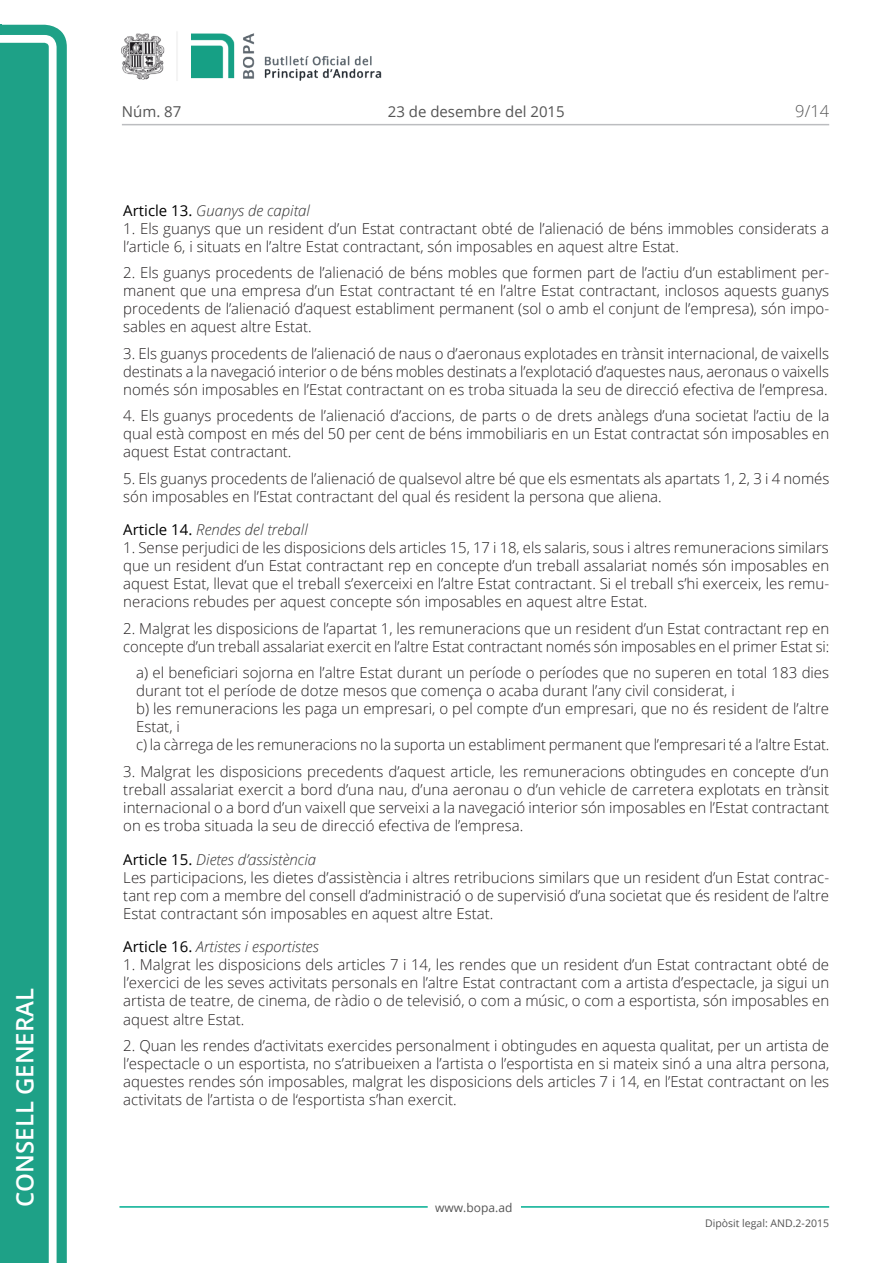
<style>
.page{position:relative;width:893px;height:1263px;background:#fff}
.page>*{position:absolute;margin:0;border:0;box-sizing:border-box;transform-origin:0 0}
.t1{font:600 24px "Open Sans";color:#fff}
.t2{font:300 16.5px "Open Sans";color:#545454}
.Body_text{font:300 15px/18px "Open Sans";color:#231f20;text-align:justify}
.Body_text_NOS{font:300 15px/18px "Open Sans";color:#231f20}
.Titol_7{font:italic 300 15px "Open Sans";color:#303030}
.Body_text_i{font:300 15px "Open Sans";letter-spacing:-.005em;color:#231f20}
.t3{font:15px "Open Sans";color:#545454}
.t4{font:12px "Open Sans";color:#545454}
.t5{font:10.5px "Open Sans";color:#545454}
.s1{font-weight:400;font-style:normal;color:#000}
</style>
<div class="page">
<svg style="left:0;top:25px;width:67px;height:1238px;fill:#1ea187"></svg>
<div style="left:0;top:43px;width:49px;height:1220px;background:#1ea187"></div>
<img style="left:122px;top:32px;width:260px;height:49px">
<hr style="left:119px;top:1206px;width:309px;height:2px;background:#00ae91">
<hr style="left:521px;top:1206px;width:308px;height:2px;background:#00ae91">
<hr style="left:122px;top:124px;width:707px;height:1px;background:#bcbdc0">
<h1 class="t1" style="left:8px;top:1207px;width:220px;rotate:-90deg">Consell General</h1>
<p class="t3" style="left:122px;top:102px;width:61px">Núm. 87</p>
<p class="t3" style="left:388px;top:102px;width:178px">23 de desembre del 2015</p>
<p class="t2" style="left:795px;top:100px;width:35px">9/14</p>
<p class="Titol_7" style="left:123px;top:200px;width:188px"><span class="s1">Article 13.</span> Guanys de capital</p>
<p class="Body_text" style="left:123px;top:219px;width:707px">1. Els guanys que un resident d’un Estat contractant obté de l’alienació de béns immobles considerats a l’article 6, i situats en l’altre Estat contractant, són imposables en aquest altre Estat.</p>
<p class="Body_text" style="left:123px;top:263px;width:707px">2. Els guanys procedents de l’alienació de béns mobles que formen part de l’actiu d’un establiment per&shy;manent que una empresa d’un Estat contractant té en l’altre Estat contractant, inclosos aquests guanys procedents de l’alienació d’aquest establiment permanent (sol o amb el conjunt de l’empresa), són impo&shy;sables en aquest altre Estat.</p>
<p class="Body_text" style="left:123px;top:344px;width:707px">3. Els guanys procedents de l’alienació de naus o d’aeronaus explotades en trànsit internacional, de vaixells destinats a la navegació interior o de béns mobles destinats a l’explotació d’aquestes naus, aeronaus o vaixells només són imposables en l’Estat contractant on es troba situada la seu de direcció efectiva de l’empresa.</p>
<p class="Body_text" style="left:123px;top:406px;width:708px">4. Els guanys procedents de l’alienació d’accions, de parts o de drets anàlegs d’una societat l’actiu de la qual està compost en més del 50 per cent de béns immobiliaris en un Estat contractat són imposables en aquest Estat contractant.</p>
<p class="Body_text" style="left:123px;top:469px;width:708px">5. Els guanys procedents de l’alienació de qualsevol altre bé que els esmentats als apartats 1, 2, 3 i 4 només són imposables en l’Estat contractant del qual és resident la persona que aliena.</p>
<p class="Titol_7" style="left:123px;top:520px;width:186px"><span class="s1">Article 14.</span> Rendes del treball</p>
<p class="Body_text" style="left:123px;top:539px;width:707px">1. Sense perjudici de les disposicions dels articles 15, 17 i 18, els salaris, sous i altres remuneracions similars que un resident d’un Estat contractant rep en concepte d’un treball assalariat només són imposables en aquest Estat, llevat que el treball s’exerceixi en l’altre Estat contractant. Si el treball s’hi exerceix, les remu&shy;neracions rebudes per aquest concepte són imposables en aquest altre Estat.</p>
<p class="Body_text" style="left:123px;top:619px;width:707px">2. Malgrat les disposicions de l’apartat 1, les remuneracions que un resident d’un Estat contractant rep en concepte d’un treball assalariat exercit en l’altre Estat contractant només són imposables en el primer Estat si:</p>
<p class="Body_text_NOS" style="left:136px;top:664px;width:695px">a) el beneficiari sojorna en l’altre Estat durant un període o períodes que no superen en total 183 dies durant tot el període de dotze mesos que comença o acaba durant l’any civil considerat, i</p>
<p class="Body_text_NOS" style="left:136px;top:700px;width:695px">b) les remuneracions les paga un empresari, o pel compte d’un empresari, que no és resident de l’altre<br>Estat, i</p>
<p class="Body_text_i" style="left:136px;top:735px;width:695px">c) la càrrega de les remuneracions no la suporta un establiment permanent que l’empresari té a l’altre Estat.</p>
<p class="Body_text" style="left:123px;top:762px;width:707px">3. Malgrat les disposicions precedents d’aquest article, les remuneracions obtingudes en concepte d’un treball assalariat exercit a bord d’una nau, d’una aeronau o d’un vehicle de carretera explotats en trànsit internacional o a bord d’un vaixell que serveixi a la navegació interior són imposables en l’Estat contractant on es troba situada la seu de direcció efectiva de l’empresa.</p>
<p class="Titol_7" style="left:123px;top:849px;width:194px"><span class="s1">Article 15.</span> Dietes d’assistència</p>
<p class="Body_text" style="left:123px;top:868px;width:707px">Les participacions, les dietes d’assistència i altres retribucions similars que un resident d’un Estat contrac&shy;tant rep com a membre del consell d’administració o de supervisió d’una societat que és resident de l’altre Estat contractant són imposables en aquest altre Estat.</p>
<p class="Titol_7" style="left:123px;top:937px;width:197px"><span class="s1">Article 16.</span> Artistes i esportistes</p>
<p class="Body_text" style="left:123px;top:956px;width:707px">1. Malgrat les disposicions dels articles 7 i 14, les rendes que un resident d’un Estat contractant obté de l’exercici de les seves activitats personals en l’altre Estat contractant com a artista d’espectacle, ja sigui un artista de teatre, de cinema, de ràdio o de televisió, o com a músic, o com a esportista, són imposables en aquest altre Estat.</p>
<p class="Body_text" style="left:123px;top:1036px;width:707px">2. Quan les rendes d’activitats exercides personalment i obtingudes en aquesta qualitat, per un artista de l’espectacle o un esportista, no s’atribueixen a l’artista o l’esportista en si mateix sinó a una altra persona, aquestes rendes són imposables, malgrat les disposicions dels articles 7 i 14, en l’Estat contractant on les activitats de l’artista o de l‘esportista s’han exercit.</p>
<p class="t4" style="left:435px;top:1199px;width:79px">www.bopa.ad</p>
<p class="t5" style="left:705px;top:1216px;width:125px">Dipòsit legal: AND.2-2015</p>
</div>
